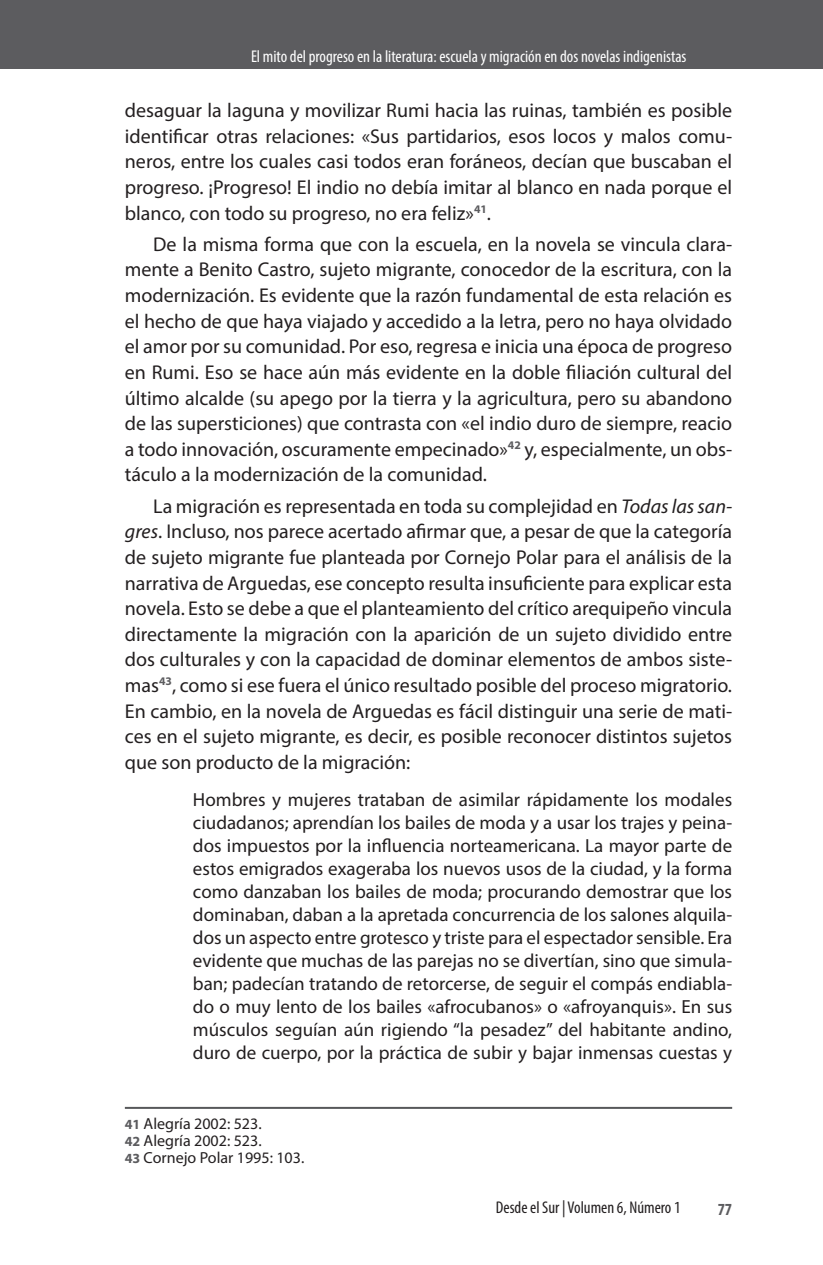
<style>
.page{position:relative;width:823px;height:1265px;background:#fff}
.page>*{position:absolute;margin:0;border:0;box-sizing:border-box;transform-origin:0 0}
.PARRAFOS{font:20px/25.6px "Myriad Pro";color:#231f20;text-align:justify}
.SUMILLA_PARRAFO{font:19px/23px "Myriad Pro";color:#231f20;text-align:justify}
.PARRAFOS-2{font:condensed 17px "Myriad Pro";color:#fff}
.t1{font:condensed 17px "Myriad Pro";color:#231f20}
.t2{font:700 condensed 17px "Myriad Pro";color:#5c5c5f}
.NOTA_AL_PIE_SIN_RAYA{font:16px "Myriad Pro";color:#231f20}
.s1{font-style:italic}
.s2{font-weight:700;font-size:14px;color:#5c5c5f}
</style>
<div class="page">
<div style="left:0;top:0;width:822px;height:68px;background:#5c5c5f"></div>
<hr style="left:125px;top:1106px;width:606px;height:2px;background:#57585a">
<p class="PARRAFOS-2" style="left:251px;top:46px;width:437px">El mito del progreso en la literatura: escuela y migración en dos novelas indigenistas</p>
<p class="PARRAFOS" style="left:125px;top:97px;width:608px">desaguar la laguna y movilizar Rumi hacia las ruinas, también es posible identificar otras relaciones: «Sus partidarios, esos locos y malos comu&shy;neros, entre los cuales casi todos eran foráneos, decían que buscaban el progreso. ¡Progreso! El indio no debía imitar al blanco en nada porque el blanco, con todo su progreso, no era feliz»<sup>41</sup>.</p>
<p class="PARRAFOS" style="left:125px;top:231px;width:608px;text-indent:28px">De la misma forma que con la escuela, en la novela se vincula clara&shy;mente a Benito Castro, sujeto migrante, conocedor de la escritura, con la modernización. Es evidente que la razón fundamental de esta relación es el hecho de que haya viajado y accedido a la letra, pero no haya olvidado el amor por su comunidad. Por eso, regresa e inicia una época de progreso en Rumi. Eso se hace aún más evidente en la doble filiación cultural del último alcalde (su apego por la tierra y la agricultura, pero su abandono de las supersticiones) que contrasta con «el indio duro de siempre, reacio a todo innovación, oscuramente empecinado»<sup>42</sup> y, especialmente, un obs&shy;táculo a la modernización de la comunidad.</p>
<p class="PARRAFOS" style="left:125px;top:493px;width:608px;text-indent:28px">La migración es representada en toda su complejidad en <span class="s1">Todas las san&shy;gres</span>. Incluso, nos parece acertado afirmar que, a pesar de que la categoría de sujeto migrante fue planteada por Cornejo Polar para el análisis de la narrativa de Arguedas, ese concepto resulta insuficiente para explicar esta novela. Esto se debe a que el planteamiento del crítico arequipeño vincula directamente la migración con la aparición de un sujeto dividido entre dos culturales y con la capacidad de dominar elementos de ambos siste&shy;mas<sup>43</sup>, como si ese fuera el único resultado posible del proceso migratorio.<br>En cambio, en la novela de Arguedas es fácil distinguir una serie de mati&shy;ces en el sujeto migrante, es decir, es posible reconocer distintos sujetos que son producto de la migración:</p>
<p class="SUMILLA_PARRAFO" style="left:193px;top:787px;width:540px">Hombres y mujeres trataban de asimilar rápidamente los modales ciudadanos; aprendían los bailes de moda y a usar los trajes y peina&shy;dos impuestos por la influencia norteamericana. La mayor parte de estos emigrados exageraba los nuevos usos de la ciudad, y la forma como danzaban los bailes de moda; procurando demostrar que los dominaban, daban a la apretada concurrencia de los salones alquila&shy;dos un aspecto entre grotesco y triste para el espectador sensible. Era evidente que muchas de las parejas no se divertían, sino que simula&shy;ban; padecían tratando de retorcerse, de seguir el compás endiabla&shy;do o muy lento de los bailes «afrocubanos» o «afroyanquis». En sus músculos seguían aún rigiendo “la pesadez” del habitante andino, duro de cuerpo, por la práctica de subir y bajar inmensas cuestas y</p>
<p class="NOTA_AL_PIE_SIN_RAYA" style="left:125px;top:1113px;width:138px"><span class="s2">41</span> Alegría 2002: 523.</p>
<p class="NOTA_AL_PIE_SIN_RAYA" style="left:125px;top:1130px;width:138px"><span class="s2">42</span> Alegría 2002: 523.</p>
<p class="NOTA_AL_PIE_SIN_RAYA" style="left:125px;top:1147px;width:181px"><span class="s2">43</span> Cornejo Polar 1995: 103.</p>
<p class="t1" style="left:495px;top:1196px;width:186px">Desde el Sur | Volumen 6, Número 1</p>
<p class="t2" style="left:717px;top:1198px;width:16px">77</p>
</div>
